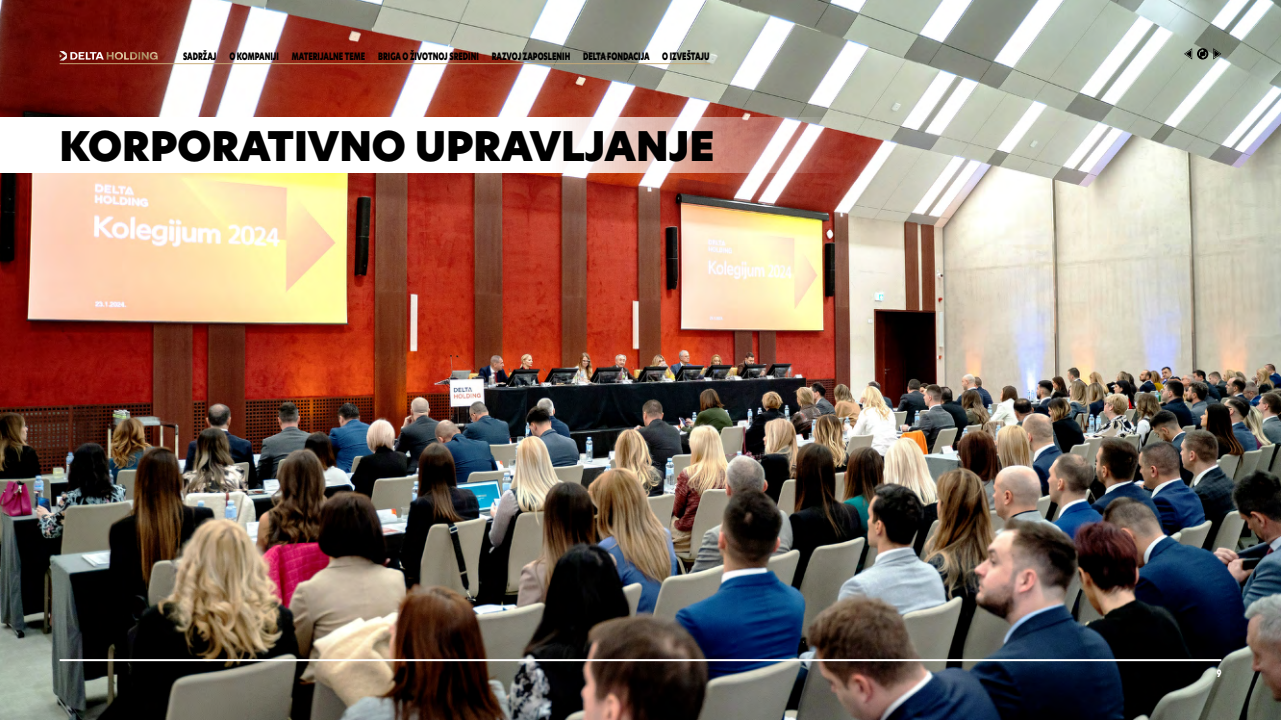
<style>
.page{position:relative;width:1281px;height:720px;background:#fff}
.page>*{position:absolute;margin:0;border:0;box-sizing:border-box;transform-origin:0 0}
.t1{font:40px "Hero New Super";color:#000}
.t2{font:10px "Hero New Super";color:#000;scale:.7 1}
.t3{font:10px "Hero New Super";color:#fff;scale:.7 1}
</style>
<div class="page">
<img style="left:0;top:0;width:1280px;height:720px">
<svg style="left:60px;top:51px;width:97px;height:10px"></svg>
<svg style="left:1183px;top:48px;width:38px;height:12px"></svg>
<hr style="left:60px;top:63px;width:650px;height:1px;background:#c7aa78">
<svg style="left:0;top:117px;width:842px;height:56px"></svg>
<hr style="left:60px;top:659px;width:1161px;height:2px;background:#fff">
<p class="t2" style="left:183px;top:49px;width:49px">SADRŽAJ</p>
<p class="t2" style="left:229px;top:49px;width:72px">O KOMPANIJI</p>
<p class="t2" style="left:292px;top:49px;width:106px">MATERIJALNE TEME</p>
<p class="t2" style="left:378px;top:49px;width:145px">BRIGA O ŽIVOTNOJ SREDINI</p>
<p class="t2" style="left:491px;top:49px;width:114px">RAZVOJ ZAPOSLENIH</p>
<p class="t2" style="left:583px;top:49px;width:96px">DELTA FONDACIJA</p>
<p class="t2" style="left:662px;top:49px;width:69px">O IZVEŠTAJU</p>
<h1 class="t1" style="left:60px;top:119px;width:656px">KORPORATIVNO UPRAVLJANJE</h1>
<p class="t3" style="left:1216px;top:666px;width:8px">9</p>
</div>
